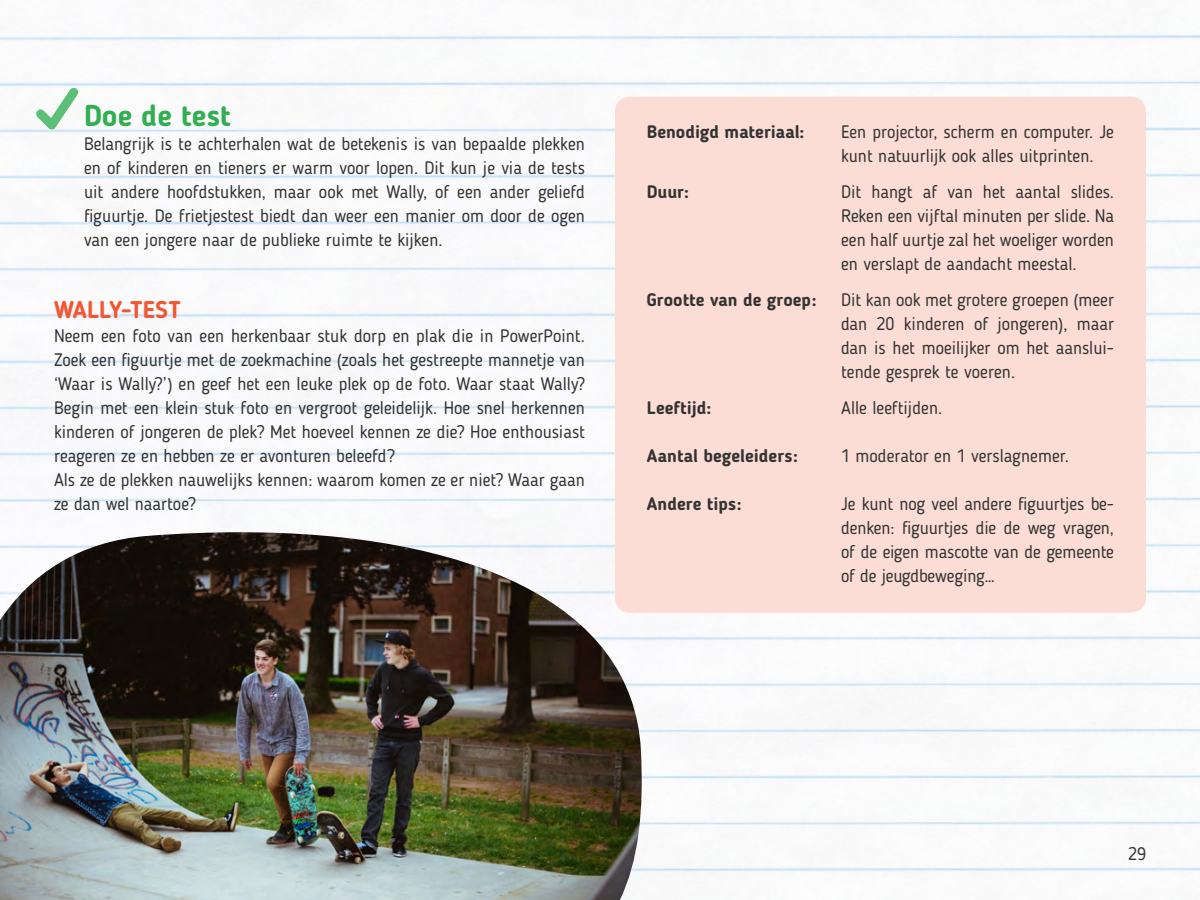
<style>
.page{position:relative;width:1200px;height:900px;background:#fff}
.page>*{position:absolute;margin:0;border:0;box-sizing:border-box;transform-origin:0 0}
.t1{font:700 30px "Blogger Sans";color:#32af52}
.t2{font:700 24px "Blogger Sans";color:#f25733}
.t3{font:18px/24px "Blogger Sans";color:#333;text-align:justify}
.t4{font:700 18px "Blogger Sans";color:#333}
</style>
<div class="page">
<svg style="left:36px;top:87px;width:43px;height:42px"></svg>
<div style="left:615px;top:97px;width:531px;height:516px;background:#fcddd6;border-radius:15px"></div>
<img style="left:0;top:532px;width:643px;height:368px">
<h1 class="t1" style="left:84px;top:97px;width:148px">Doe de test</h1>
<p class="t3" style="left:84px;top:132px;width:503px">Belangrijk is te achterhalen wat de betekenis is van bepaalde plekken en of kinderen en tieners er warm voor lopen. Dit kun je via de tests uit andere hoofdstukken, maar ook met Wally, of een ander geliefd figuurtje. De frietjestest biedt dan weer een manier om door de ogen van een jongere naar de publieke ruimte te kijken.</p>
<h2 class="t2" style="left:54px;top:295px;width:128px">WALLY-TEST</h2>
<p class="t3" style="left:54px;top:324px;width:533px;text-align:left">Neem een foto van een herkenbaar stuk dorp en plak die in PowerPoint.<br>Zoek een figuurtje met de zoekmachine (zoals het gestreepte mannetje van ‘Waar is Wally?’) en geef het een leuke plek op de foto. Waar staat Wally?<br>Begin met een klein stuk foto en vergroot geleidelijk. Hoe snel herkennen kinderen of jongeren de plek? Met hoeveel kennen ze die? Hoe enthousiast reageren ze en hebben ze er avonturen beleefd?<br>Als ze de plekken nauwelijks kennen: waarom komen ze er niet? Waar gaan ze dan wel naartoe?</p>
<p class="t4" style="left:647px;top:121px;width:159px">Benodigd materiaal:</p>
<p class="t3" style="left:841px;top:120px;width:275px">Een projector, scherm en computer. Je kunt natuurlijk ook alles uitprinten.</p>
<p class="t4" style="left:647px;top:181px;width:44px">Duur:</p>
<p class="t3" style="left:841px;top:180px;width:275px">Dit hangt af van het aantal slides.<br>Reken een vijftal minuten per slide. Na een half uurtje zal het woeliger worden en verslapt de aandacht meestal.</p>
<p class="t4" style="left:647px;top:289px;width:171px">Grootte van de groep:</p>
<p class="t3" style="left:841px;top:288px;width:275px">Dit kan ook met grotere groepen (meer dan 20 kinderen of jongeren), maar dan is het moeilijker om het aanslui&shy;tende gesprek te voeren.</p>
<p class="t4" style="left:647px;top:397px;width:66px">Leeftijd:</p>
<p class="t3" style="left:841px;top:396px;width:103px">Alle leeftijden.</p>
<p class="t4" style="left:647px;top:445px;width:153px">Aantal begeleiders:</p>
<p class="t3" style="left:841px;top:444px;width:229px">1 moderator en 1 verslagnemer.</p>
<p class="t4" style="left:647px;top:493px;width:96px">Andere tips:</p>
<p class="t3" style="left:841px;top:492px;width:275px">Je kunt nog veel andere figuurtjes be&shy;denken: figuurtjes die de weg vragen, of de eigen mascotte van de gemeente of de jeugdbeweging…</p>
<p class="t3" style="left:1128px;top:841px;width:19px">29</p>
</div>
